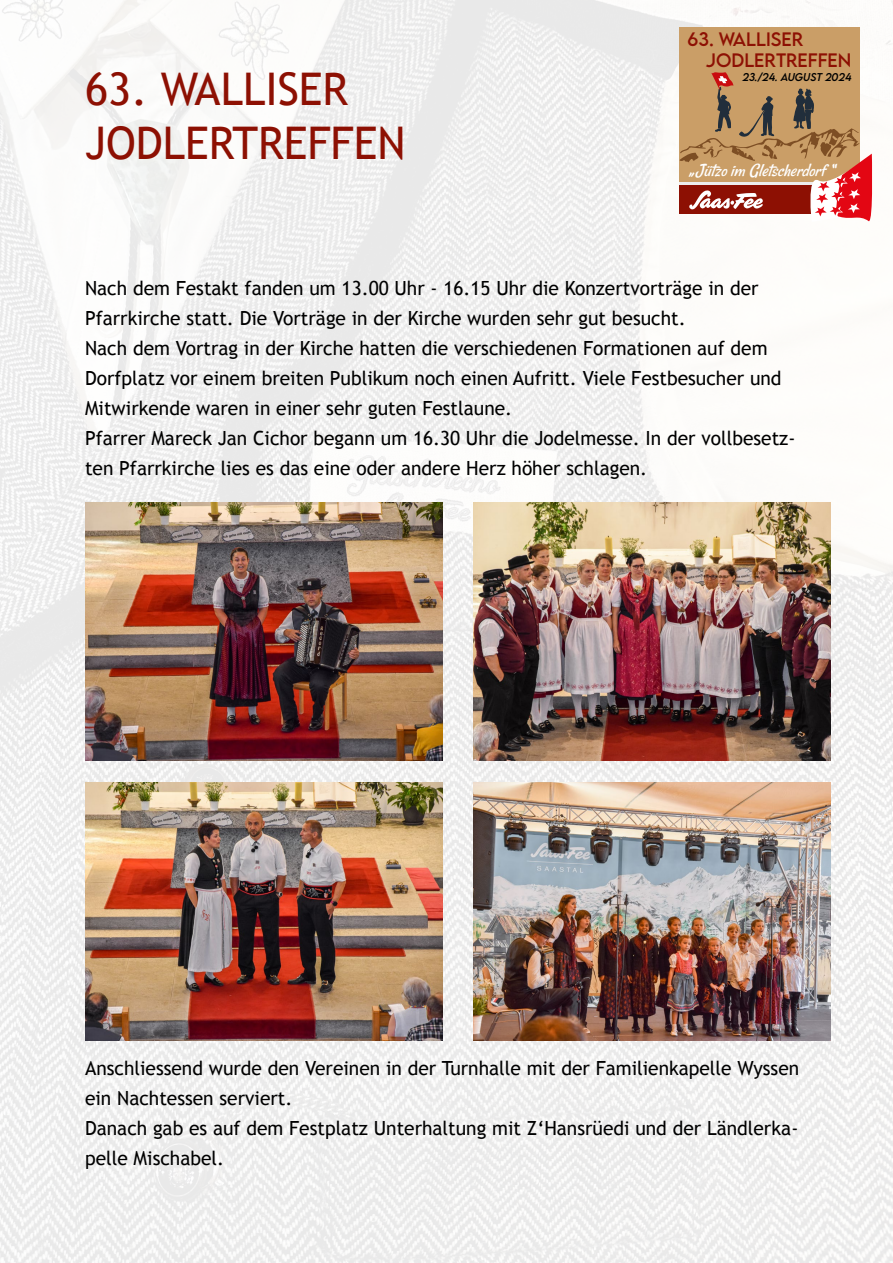
<style>
.page{position:relative;width:893px;height:1263px;background:#fff}
.page>*{position:absolute;margin:0;border:0;box-sizing:border-box;transform-origin:0 0}
.t1{font:45px/54px "Trebuchet MS";color:#8d1003}
.t2{font:19.5px/30px "Trebuchet MS";color:#000}
.t3{font:italic 18.75px "Rancho";color:#fff}
.t4{font:17.25px/20.7px "LEMONMILK";color:#8d1003}
.t5{font:italic 10.05px "LEMONMILK";color:#000}
</style>
<div class="page">
<img style="left:0;top:0;width:893px;height:1263px">
<div style="left:680px;top:27px;width:180px;height:155px;background:#ca9e67"></div>
<svg style="left:680px;top:72px;width:194px;height:153px"></svg>
<img style="left:85px;top:503px;width:357px;height:258px">
<img style="left:474px;top:503px;width:357px;height:258px">
<img style="left:85px;top:782px;width:357px;height:258px">
<img style="left:474px;top:782px;width:357px;height:258px">
<h1 class="t1" style="left:85px;top:63px;width:322px">63. WALLISER<br>JODLERTREFFEN</h1>
<p class="t4" style="left:706px;top:29px;width:147px;text-indent:-18px">63. WALLiSER<br>JODLERTREFFEN</p>
<p class="t5" style="left:742px;top:70px;width:111px">23./24. AUGUST 2024</p>
<p class="t3" style="left:689px;top:159px;width:154px">„JützoimGletscherdorf“</p>
<p class="t2" style="left:85px;top:273px;width:712px">Nach dem Festakt fanden um 13.00 Uhr - 16.15 Uhr die Konzertvorträge in der Pfarrkirche statt. Die Vorträge in der Kirche wurden sehr gut besucht.<br>Nach dem Vortrag in der Kirche hatten die verschiedenen Formationen auf dem Dorfplatz vor einem breiten Publikum noch einen Aufritt. Viele Festbesucher und Mitwirkende waren in einer sehr guten Festlaune.<br>Pfarrer Mareck Jan Cichor begann um 16.30 Uhr die Jodelmesse. In der vollbesetz&shy;ten Pfarrkirche lies es das eine oder andere Herz höher schlagen.</p>
<p class="t2" style="left:85px;top:1053px;width:716px">Anschliessend wurde den Vereinen in der Turnhalle mit der Familienkapelle Wyssen ein Nachtessen serviert.<br>Danach gab es auf dem Festplatz Unterhaltung mit Z‘Hansrüedi und der Ländlerka&shy;pelle Mischabel.</p>
</div>
